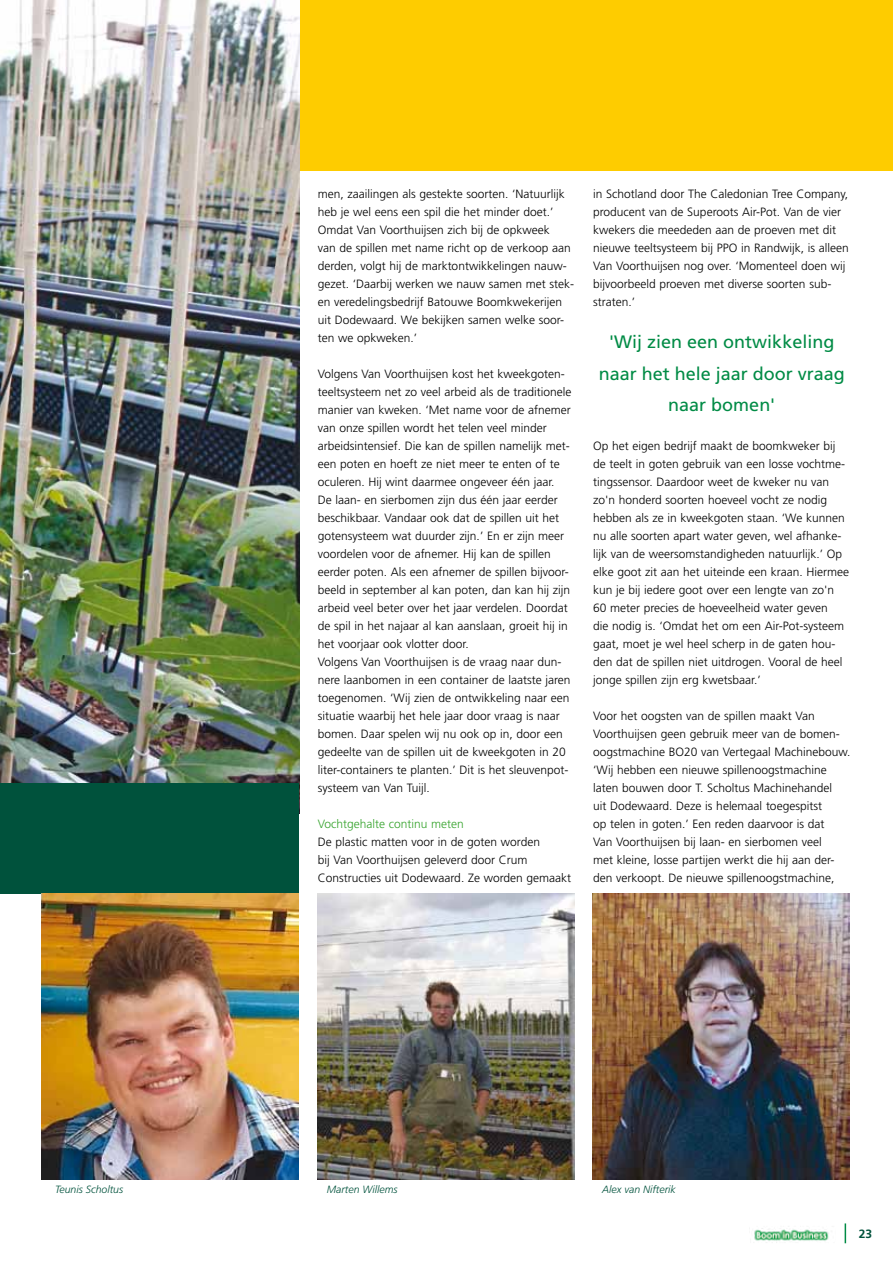
<style>
.page{position:relative;width:893px;height:1263px;background:#fff}
.page>*{position:absolute;margin:0;border:0;box-sizing:border-box;transform-origin:0 0}
.t1{font:18px/31.5px "Frutiger";color:#008b45;text-align:center}
.t2{font:300 12px/18px "Frutiger";color:#000}
.t3{font:300 12px "Frutiger";color:#35a32c}
.t4{font:700 12px "Frutiger";color:#00523c}
.t5{font:italic 300 10.5px "Frutiger";color:#00523c}
</style>
<div class="page">
<svg style="left:845px;top:1223px;width:1px;height:20px"></svg>
<img style="left:754px;top:1228px;width:75px;height:15px">
<div style="left:0;top:0;width:893px;height:170px;background:#fecc00"></div>
<img style="left:0;top:0;width:300px;height:813px">
<div style="left:0;top:783px;width:299px;height:110px;background:#00523c"></div>
<img style="left:41px;top:893px;width:258px;height:287px">
<img style="left:317px;top:893px;width:258px;height:287px">
<img style="left:593px;top:893px;width:256px;height:287px">
<p class="t2" style="left:318px;top:185px;width:258px">men, zaailingen als gestekte soorten. ‘Natuurlijk heb je wel eens een spil die het minder doet.’ Omdat Van Voorthuijsen zich bij de opkweek<br>van de spillen met name richt op de verkoop aan derden, volgt hij de marktontwikkelingen nauw&shy;gezet. ‘Daarbij werken we nauw samen met stek&shy;en veredelingsbedrijf Batouwe Boomkwekerijen uit Dodewaard. We bekijken samen welke soor&shy;ten we opkweken.’</p>
<p class="t2" style="left:318px;top:365px;width:255px">Volgens Van Voorthuijsen kost het kweekgoten&shy;teeltsysteem net zo veel arbeid als de traditionele manier van kweken. ‘Met name voor de afnemer van onze spillen wordt het telen veel minder arbeidsintensief. Die kan de spillen namelijk met&shy;een poten en hoeft ze niet meer te enten of te oculeren. Hij wint daarmee ongeveer één jaar.<br>De laan- en sierbomen zijn dus één jaar eerder beschikbaar. Vandaar ook dat de spillen uit het gotensysteem wat duurder zijn.’ En er zijn meer voordelen voor de afnemer. Hij kan de spillen eerder poten. Als een afnemer de spillen bijvoor&shy;beeld in september al kan poten, dan kan hij zijn arbeid veel beter over het jaar verdelen. Doordat de spil in het najaar al kan aanslaan, groeit hij in het voorjaar ook vlotter door.<br>Volgens Van Voorthuijsen is de vraag naar dun&shy;nere laanbomen in een container de laatste jaren toegenomen. ‘Wij zien de ontwikkeling naar een situatie waarbij het hele jaar door vraag is naar bomen. Daar spelen wij nu ook op in, door een gedeelte van de spillen uit de kweekgoten in 20 liter-containers te planten.’ Dit is het sleuvenpot&shy;systeem van Van Tuijl.</p>
<p class="t3" style="left:318px;top:817px;width:148px">Vochtgehalte continu meten</p>
<p class="t2" style="left:318px;top:833px;width:255px">De plastic matten voor in de goten worden<br>bij Van Voorthuijsen geleverd door Crum<br>Constructies uit Dodewaard. Ze worden gemaakt</p>
<p class="t2" style="left:593px;top:185px;width:257px">in Schotland door The Caledonian Tree Company, producent van de Superoots Air-Pot. Van de vier kwekers die meededen aan de proeven met dit nieuwe teeltsysteem bij PPO in Randwijk, is alleen Van Voorthuijsen nog over. ‘Momenteel doen wij bijvoorbeeld proeven met diverse soorten sub&shy;straten.’</p>
<h1 class="t1" style="left:599px;top:326px;width:248px">'Wij zien een ontwikkeling naar het hele jaar door vraag naar bomen'</h1>
<p class="t2" style="left:593px;top:437px;width:258px">Op het eigen bedrijf maakt de boomkweker bij de teelt in goten gebruik van een losse vochtme&shy;tingssensor. Daardoor weet de kweker nu van zo'n honderd soorten hoeveel vocht ze nodig hebben als ze in kweekgoten staan. ‘We kunnen nu alle soorten apart water geven, wel afhanke&shy;lijk van de weersomstandigheden natuurlijk.’ Op elke goot zit aan het uiteinde een kraan. Hiermee kun je bij iedere goot over een lengte van zo'n 60 meter precies de hoeveelheid water geven<br>die nodig is. ‘Omdat het om een Air-Pot-systeem gaat, moet je wel heel scherp in de gaten hou&shy;den dat de spillen niet uitdrogen. Vooral de heel jonge spillen zijn erg kwetsbaar.’</p>
<p class="t2" style="left:593px;top:707px;width:259px">Voor het oogsten van de spillen maakt Van Voorthuijsen geen gebruik meer van de bomen&shy;oogstmachine BO20 van Vertegaal Machinebouw. ‘Wij hebben een nieuwe spillenoogstmachine laten bouwen door T. Scholtus Machinehandel<br>uit Dodewaard. Deze is helemaal toegespitst<br>op telen in goten.’ Een reden daarvoor is dat<br>Van Voorthuijsen bij laan- en sierbomen veel<br>met kleine, losse partijen werkt die hij aan der&shy;den verkoopt. De nieuwe spillenoogstmachine,</p>
<p class="t5" style="left:55px;top:1184px;width:69px">Teunis Scholtus</p>
<p class="t5" style="left:327px;top:1184px;width:72px">Marten Willems</p>
<p class="t5" style="left:602px;top:1184px;width:75px">Alex van Nifterik</p>
<p class="t4" style="left:859px;top:1227px;width:15px">23</p>
</div>
